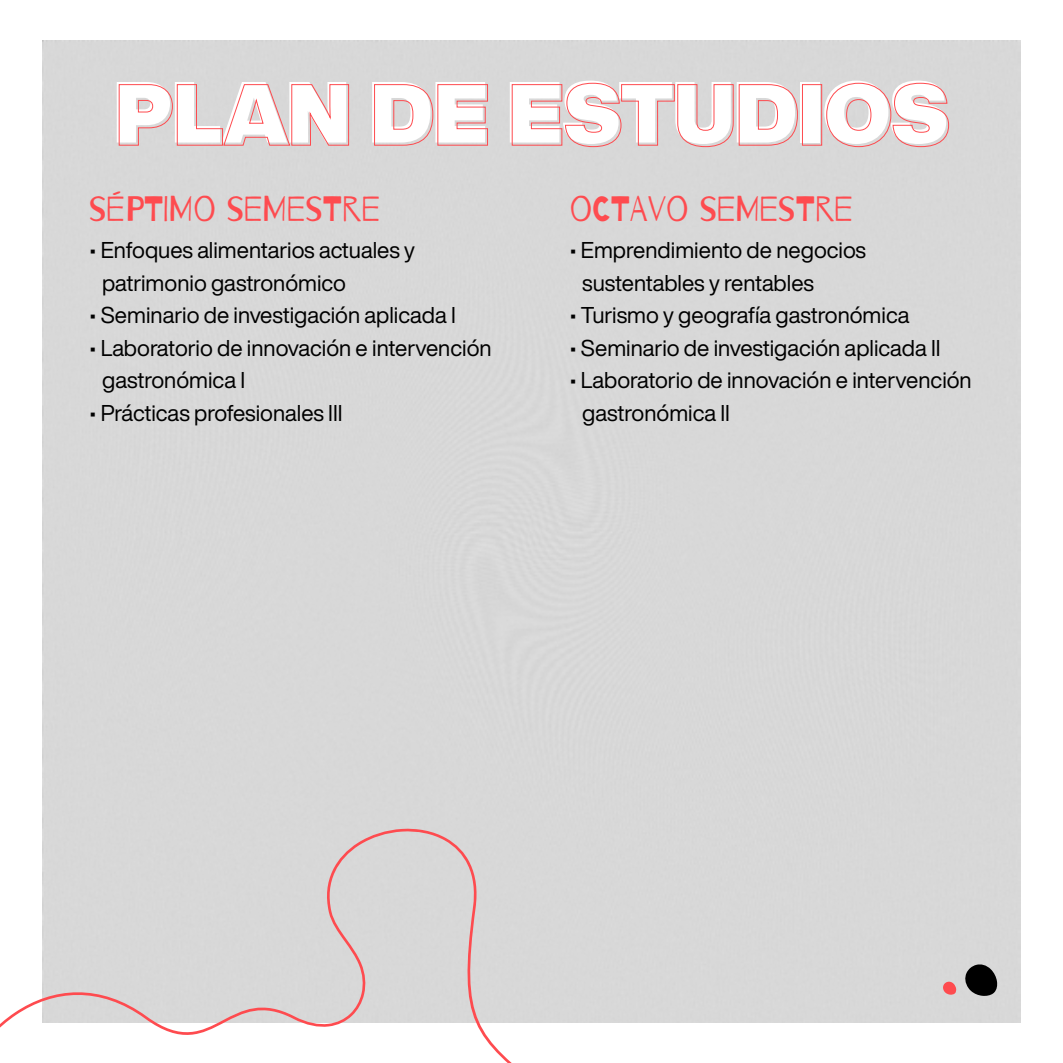
<style>
.page{position:relative;width:1063px;height:1063px;background:#fff}
.page>*{position:absolute;margin:0;border:0;box-sizing:border-box;transform-origin:0 0}
.t1{font:900 85px "Helvetica Now Display";color:#fff}
.t2{font:35.25px "Barrio";color:#fe4b4f}
.t3{font:22.5px/32.5px "Helvetica Now Display";color:#000}
</style>
<div class="page">
<svg style="left:0;top:828px;width:562px;height:235px;fill:#d8d8d8"></svg>
<svg style="left:965px;top:964px;width:33px;height:32px"></svg>
<svg style="left:943px;top:981px;width:13px;height:14px"></svg>
<svg style="left:119px;top:84px;width:230px;height:62px;background:#dacdcd"></svg>
<svg style="left:374px;top:84px;width:114px;height:62px;background:#dbcacb"></svg>
<svg style="left:512px;top:83px;width:286px;height:64px;background:#dacccc"></svg>
<div style="left:802px;top:84px;width:20px;height:62px;border:1px solid #fe4b4f"></div>
<svg style="left:826px;top:83px;width:123px;height:64px;background:#dacccc"></svg>
<h1 class="t1" style="left:113px;top:52px;width:835px">PLAN DE ESTUDIOS</h1>
<h2 class="t2" style="left:89px;top:190px;width:292px">SÉPTIMO SEMESTRE</h2>
<h2 class="t2" style="left:570px;top:190px;width:284px">OCTAVO SEMESTRE</h2>
<p class="t3" style="left:102px;top:234px;width:314px;text-indent:-13px">• Enfoques alimentarios actuales y patrimonio gastronómico</p>
<p class="t3" style="left:90px;top:299px;width:368px">• Seminario de investigación aplicada I</p>
<p class="t3" style="left:102px;top:331px;width:391px;text-indent:-13px">• Laboratorio de innovación e intervención gastronómica I</p>
<p class="t3" style="left:90px;top:396px;width:255px">• Prácticas profesionales III</p>
<p class="t3" style="left:582px;top:234px;width:285px;text-indent:-13px">• Emprendimiento de negocios sustentables y rentables</p>
<p class="t3" style="left:570px;top:299px;width:341px">• Turismo y geografía gastronómica</p>
<p class="t3" style="left:570px;top:331px;width:373px">• Seminario de investigación aplicada II</p>
<p class="t3" style="left:582px;top:364px;width:391px;text-indent:-13px">• Laboratorio de innovación e intervención gastronómica II</p>
</div>
